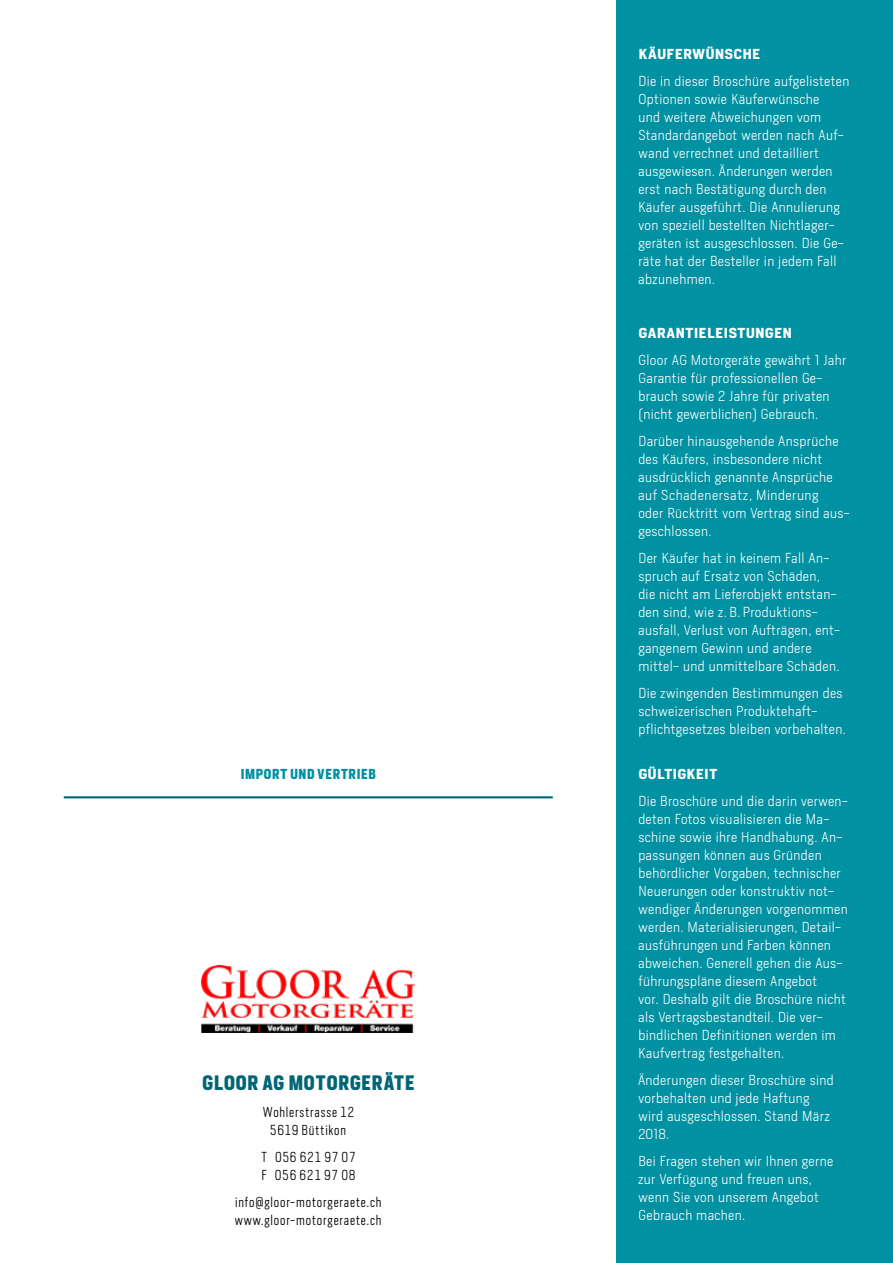
<style>
.page{position:relative;width:893px;height:1263px;background:#fff}
.page>*{position:absolute;margin:0;border:0;box-sizing:border-box;transform-origin:0 0}
.t1{font:700 19.5px "Heron Sans Cond";letter-spacing:.045em;color:#006575}
.t2{font:300 13.5px/18px "Heron Sans";letter-spacing:.025em;color:#fff}
.t3{font:300 13.5px/18px "Heron Sans Cond";letter-spacing:.06em;color:#000}
.t4{font:700 13.5px "Heron Sans";letter-spacing:.05em;color:#fff}
.t5{font:700 13.5px "Heron Sans Cond";letter-spacing:.055em;color:#0091a2}
</style>
<div class="page">
<div style="left:617px;top:0;width:276px;height:1263px;background:#0091a2"></div>
<img style="left:202px;top:965px;width:213px;height:68px">
<hr style="left:64px;top:796px;width:489px;height:2px;background:#006575">
<p class="t5" style="left:241px;top:765px;width:137px">IMPORT UND VERTRIEB</p>
<h1 class="t1" style="left:203px;top:1070px;width:214px">GLOOR AG MOTORGERÄTE</h1>
<p class="t3" style="left:263px;top:1103px;width:93px;text-align:center">Wohlerstrasse 12<br>5619 Büttikon</p>
<p class="t3" style="left:261px;top:1148px;width:96px">T 056 621 97 07<br>F 056 621 97 08</p>
<p class="t3" style="left:235px;top:1193px;width:148px">info@gloor-motorgeraete.ch www.gloor-motorgeraete.ch</p>
<p class="t4" style="left:639px;top:45px;width:123px">KÄUFERWÜNSCHE</p>
<p class="t2" style="left:638px;top:72px;width:213px">Die in dieser Broschüre aufgelisteten<br>Optionen sowie Käuferwünsche<br>und weitere Abweichungen vom<br>Standardangebot werden nach Auf&shy;wand verrechnet und detailliert ausgewiesen. Änderungen werden erst nach Bestätigung durch den<br>Käufer ausgeführt. Die Annulierung von speziell bestellten Nichtlager&shy;geräten ist ausgeschlossen. Die Ge&shy;räte hat der Besteller in jedem Fall abzunehmen.</p>
<p class="t4" style="left:639px;top:324px;width:155px">GARANTIELEISTUNGEN</p>
<p class="t2" style="left:639px;top:351px;width:209px">Gloor AG Motorgeräte gewährt 1 Jahr Garantie für professionellen Ge&shy;brauch sowie 2 Jahre für privaten (nicht gewerblichen) Gebrauch.</p>
<p class="t2" style="left:638px;top:432px;width:210px">Darüber hinausgehende Ansprüche des Käufers, insbesondere nicht ausdrücklich genannte Ansprüche auf Schadenersatz, Minderung oder Rücktritt vom Vertrag sind aus-- geschlossen.</p>
<p class="t2" style="left:638px;top:549px;width:203px">Der Käufer hat in keinem Fall An&shy;spruch auf Ersatz von Schäden, die nicht am Lieferobjekt entstan&shy;den sind, wie z. B. Produktions&shy;ausfall, Verlust von Aufträgen, ent&shy;gangenem Gewinn und andere mittel- und unmittelbare Schäden.</p>
<p class="t2" style="left:638px;top:684px;width:209px">Die zwingenden Bestimmungen des schweizerischen Produktehaft&shy;pflichtgesetzes bleiben vorbehalten.</p>
<p class="t4" style="left:639px;top:765px;width:80px">GÜLTIGKEIT</p>
<p class="t2" style="left:638px;top:792px;width:211px">Die Broschüre und die darin verwen&shy;deten Fotos visualisieren die Ma&shy;schine sowie ihre Handhabung. An&shy;passungen können aus Gründen behördlicher Vorgaben, technischer Neuerungen oder konstruktiv not&shy;wendiger Änderungen vorgenommen werden. Materialisierungen, Detail&shy;ausführungen und Farben können abweichen. Generell gehen die Aus&shy;führungspläne diesem Angebot<br>vor. Deshalb gilt die Broschüre nicht als Vertragsbestandteil. Die ver&shy;bindlichen Definitionen werden im Kaufvertrag festgehalten.</p>
<p class="t2" style="left:638px;top:1071px;width:197px">Änderungen dieser Broschüre sind vorbehalten und jede Haftung wird ausgeschlossen. Stand März<br>2018.</p>
<p class="t2" style="left:638px;top:1152px;width:197px">Bei Fragen stehen wir Ihnen gerne zur Verfügung und freuen uns, wenn Sie von unserem Angebot<br>Gebrauch machen.</p>
</div>
